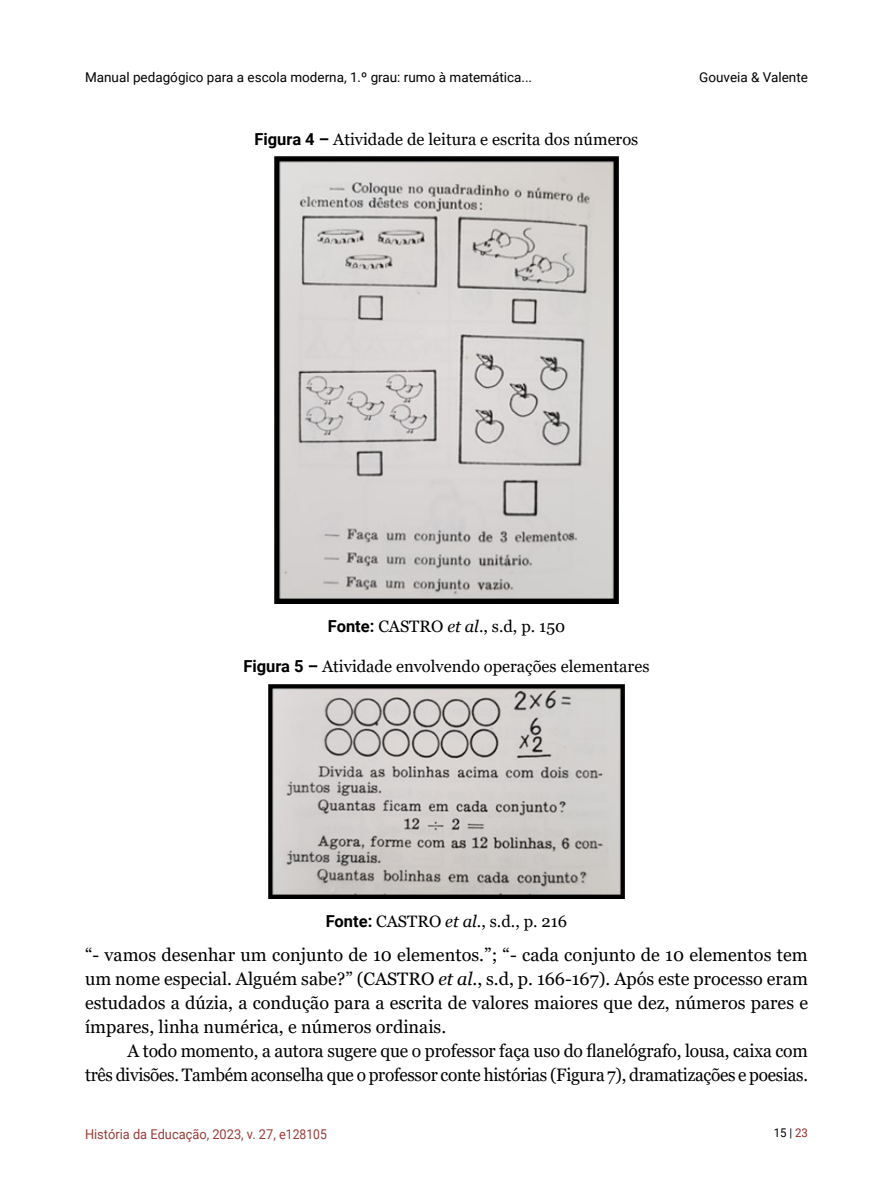
<style>
.page{position:relative;width:893px;height:1191px;background:#fff}
.page>*{position:absolute;margin:0;border:0;box-sizing:border-box;transform-origin:0 0}
.t1{font:18px/24px "Georgia";letter-spacing:-.01em;color:#000;text-align:justify}
.t2{font:16.5px "Georgia";color:#000}
.t3{font:13.5px "Roboto";color:#000}
.t4{font:13.5px "Roboto";color:#983b37;scale:.95 1}
.t5{font:12px "Roboto";color:#000;scale:.95 1}
.s1{font-family:"Roboto";font-weight:700}
.s2{font-style:italic}
.s3{color:#8f2929}
</style>
<div class="page">
<img style="left:274px;top:157px;width:345px;height:446px">
<img style="left:269px;top:684px;width:355px;height:215px">
<p class="t3" style="left:85px;top:68px;width:449px">Manual pedagógico para a escola moderna, 1.º grau: rumo à matemática...</p>
<p class="t2" style="left:254px;top:129px;width:385px"><span class="s1">Figura 4 –</span> Atividade de leitura e escrita dos números</p>
<p class="t3" style="left:699px;top:68px;width:110px">Gouveia &amp; Valente</p>
<p class="t2" style="left:328px;top:616px;width:239px"><span class="s1">Fonte:</span> CASTRO <span class="s2">et al</span>., s.d, p. 150</p>
<p class="t2" style="left:243px;top:656px;width:408px"><span class="s1">Figura 5 –</span> Atividade envolvendo operações elementares</p>
<p class="t2" style="left:326px;top:911px;width:243px"><span class="s1">Fonte:</span> CASTRO <span class="s2">et al</span>., s.d., p. 216</p>
<p class="t1" style="left:85px;top:943px;width:724px">“- vamos desenhar um conjunto de 10 elementos.”; “- cada conjunto de 10 elementos tem um nome especial. Alguém sabe?” (CASTRO <span class="s2">et al</span>., s.d, p. 166-167). Após este processo eram estudados a dúzia, a condução para a escrita de valores maiores que dez, números pares e ímpares, linha numérica, e números ordinais.</p>
<p class="t1" style="left:85px;top:1039px;width:724px;text-align:right">A todo momento, a autora sugere que o professor faça uso do flanelógrafo, lousa, caixa com<br>três divisões. Também aconselha que o professor conte histórias (Figura 7), dramatizações e poesias.</p>
<p class="t4" style="left:85px;top:1124px;width:256px">História da Educação, 2023, v. 27, e128105</p>
<p class="t5" style="left:774px;top:1124px;width:37px">15 | <span class="s3">23</span></p>
</div>
